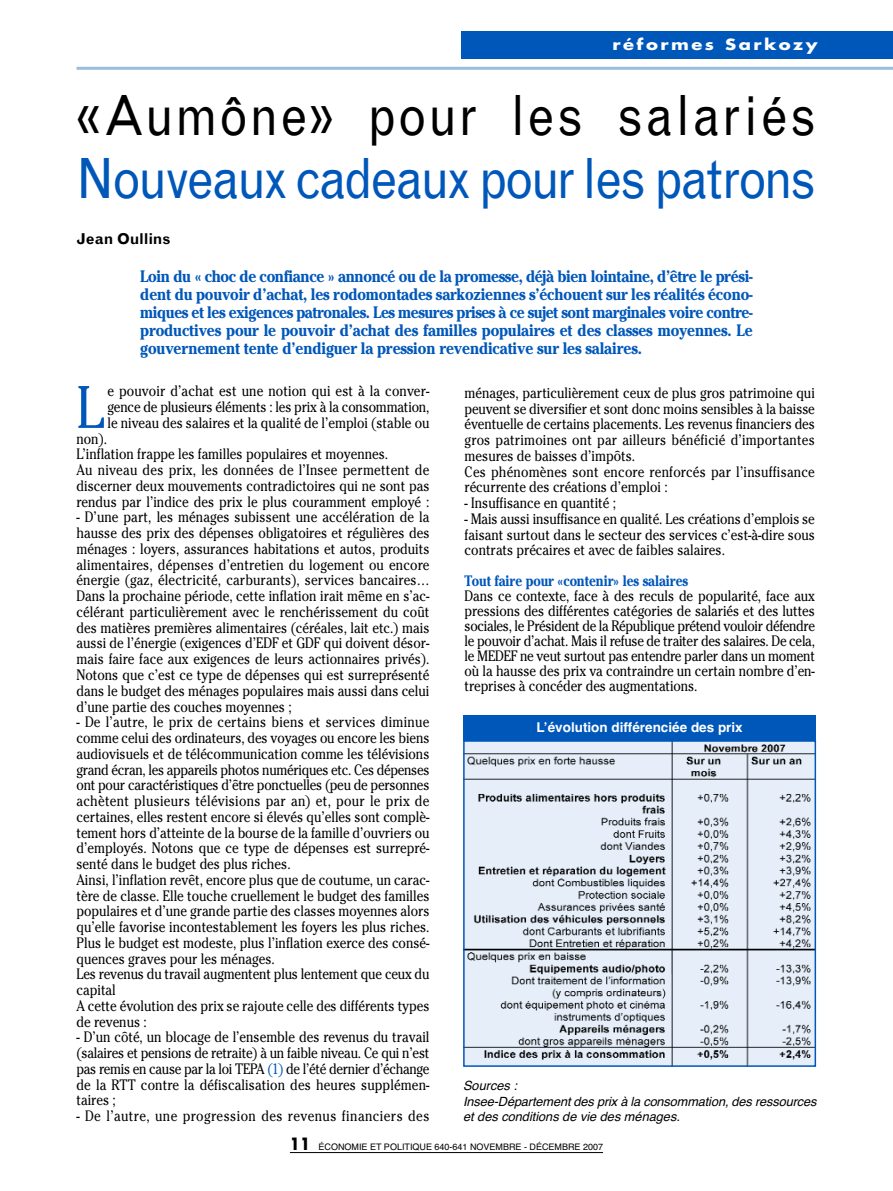
<style>
.page{position:relative;width:893px;height:1191px;background:#fff}
.page>*{position:absolute;margin:0;border:0;box-sizing:border-box;transform-origin:0 0}
.t1{font:59.55px "Cheltenham Std";color:#0057ba;scale:.85 1}
.t2{font:55.5px "Grotesque MT Std";letter-spacing:-.05em;color:#0057ba;scale:.9 1}
.t3{font:55.5px "Grotesque MT Std";letter-spacing:.05em;color:#000;scale:.9 1}
.t4{font:700 16.5px/18px "Cheltenham Std";letter-spacing:-.01em;color:#0057ba;text-align:justify;scale:.9 1}
.t5{font:15px/15.8px "Cheltenham Std";color:#000;text-align:justify;scale:.85 1}
.t6{font:15px "Cheltenham Std";letter-spacing:.035em;color:#000;scale:.85 1}
.t7{font:700 15px "Cheltenham Std";letter-spacing:-.005em;color:#0057ba;scale:.85 1}
.t8{font:700 15px "Futura Std";letter-spacing:.135em;color:#fff;scale:1.2 1}
.t9{font:700 15px "Grotesque MT Std";letter-spacing:-.015em;color:#000}
.t10{font:700 13.5px "Helvetica";color:#fff}
.t11{font:italic 12.75px/15.3px "Helvetica";color:#000}
.t12{font:9px "Helvetica";color:#000}
.s1{color:#0057ba}
.s2{font-family:"Futura Std";font-weight:700;font-size:16.5px}
</style>
<div class="page">
<hr style="left:290px;top:1152px;width:313px;height:1px;background:#000">
<hr style="left:77px;top:67px;width:816px;height:3px;background:#99bce3">
<div style="left:461px;top:31px;width:432px;height:27px;background:#0057ba"></div>
<img style="left:466px;top:743px;width:347px;height:320px">
<div style="left:463px;top:740px;width:353px;height:326px;border:2px solid #0057ba"></div>
<div style="left:463px;top:715px;width:353px;height:26px;background:#0057ba"></div>
<p class="t8" style="left:612px;top:38px;width:172px">réformes Sarkozy</p>
<h2 class="t3" style="left:77px;top:95px;width:824px">«Aumône» pour les salariés</h2>
<h2 class="t2" style="left:77px;top:158px;width:824px">Nouveaux cadeaux pour les patrons</h2>
<p class="t9" style="left:77px;top:233px;width:95px">Jean Oullins</p>
<p class="t4" style="left:140px;top:268px;width:682px">Loin du « choc de confiance » annoncé ou de la promesse, déjà bien lointaine, d’être le prési&shy;dent du pouvoir d’achat, les rodomontades sarkoziennes s’échouent sur les réalités écono&shy;miques et les exigences patronales. Les mesures prises à ce sujet sont marginales voire contre&shy;productives pour le pouvoir d’achat des familles populaires et des classes moyennes. Le gouvernement tente d’endiguer la pression revendicative sur les salaires.</p>
<h1 class="t1" style="left:77px;top:386px;width:35px">L</h1>
<p class="t5" style="left:107px;top:385px;width:380px">e pouvoir d’achat est une notion qui est à la conver&shy;gence de plusieurs éléments : les prix à la consommation, le niveau des salaires et la qualité de l’emploi (stable ou</p>
<p class="t5" style="left:77px;top:432px;width:417px;text-align:left">non).<br>L’inflation frappe les familles populaires et moyennes.<br>Au niveau des prix, les données de l’Insee permettent de discerner deux mouvements contradictoires qui ne sont pas rendus par l’indice des prix le plus couramment employé :</p>
<p class="t5" style="left:77px;top:511px;width:417px">- D’une part, les ménages subissent une accélération de la hausse des prix des dépenses obligatoires et régulières des ménages : loyers, assurances habitations et autos, produits alimentaires, dépenses d’entretien du logement ou encore énergie (gaz, électricité, carburants), services bancaires… Dans la prochaine période, cette inflation irait même en s’ac&shy;célérant particulièrement avec le renchérissement du coût des matières premières alimentaires (céréales, lait etc.) mais aussi de l’énergie (exigences d’EDF et GDF qui doivent désor&shy;mais faire face aux exigences de leurs actionnaires privés).<br>Notons que c’est ce type de dépenses qui est surreprésenté dans le budget des ménages populaires mais aussi dans celui d’une partie des couches moyennes ;</p>
<p class="t5" style="left:77px;top:715px;width:417px;text-align:left">- De l’autre, le prix de certains biens et services diminue comme celui des ordinateurs, des voyages ou encore les biens audiovisuels et de télécommunication comme les télévisions grand écran, les appareils photos numériques etc. Ces dépenses ont pour caractéristiques d’être ponctuelles (peu de personnes achètent plusieurs télévisions par an) et, pour le prix de certaines, elles restent encore si élevés qu’elles sont complè&shy;tement hors d’atteinte de la bourse de la famille d’ouvriers ou d’employés. Notons que ce type de dépenses est surrepré&shy;senté dans le budget des plus riches.<br>Ainsi, l’inflation revêt, encore plus que de coutume, un carac&shy;tère de classe. Elle touche cruellement le budget des familles populaires et d’une grande partie des classes moyennes alors qu’elle favorise incontestablement les foyers les plus riches.<br>Plus le budget est modeste, plus l’inflation exerce des consé&shy;quences graves pour les ménages.<br>Les revenus du travail augmentent plus lentement que ceux du capital<br>A cette évolution des prix se rajoute celle des différents types de revenus :</p>
<p class="t5" style="left:77px;top:1030px;width:417px">- D’un côté, un blocage de l’ensemble des revenus du travail (salaires et pensions de retraite) à un faible niveau. Ce qui n’est pas remis en cause par la loi TEPA <span class="s1">(1)</span> de l’été dernier d’échange de la RTT contre la défiscalisation des heures supplémen&shy;taires ;</p>
<p class="t6" style="left:77px;top:1110px;width:417px">- De l’autre, une progression des revenus financiers des</p>
<p class="t5" style="left:465px;top:386px;width:414px;text-align:left">ménages, particulièrement ceux de plus gros patrimoine qui peuvent se diversifier et sont donc moins sensibles à la baisse éventuelle de certains placements. Les revenus financiers des gros patrimoines ont par ailleurs bénéficié d’importantes mesures de baisses d’impôts.<br>Ces phénomènes sont encore renforcés par l’insuffisance récurrente des créations d’emploi :</p>
<p class="t5" style="left:465px;top:496px;width:180px">- Insuffisance en quantité ;</p>
<p class="t5" style="left:465px;top:512px;width:414px">- Mais aussi insuffisance en qualité. Les créations d’emplois se faisant surtout dans le secteur des services c’est-à-dire sous contrats précaires et avec de faibles salaires.</p>
<p class="t7" style="left:465px;top:575px;width:264px">Tout faire pour «contenir» les salaires</p>
<p class="t5" style="left:465px;top:590px;width:414px;line-height:15px">Dans ce contexte, face à des reculs de popularité, face aux pressions des différentes catégories de salariés et des luttes sociales, le Président de la République prétend vouloir défendre le pouvoir d’achat. Mais il refuse de traiter des salaires. De cela, le MEDEF ne veut surtout pas entendre parler dans un moment où la hausse des prix va contraindre un certain nombre d’en&shy;treprises à concéder des augmentations.</p>
<p class="t10" style="left:536px;top:722px;width:208px">L’évolution différenciée des prix</p>
<p class="t11" style="left:463px;top:1079px;width:357px">Sources :<br>Insee-Départementdes prix à la consommation,des ressources et des conditions de vie des ménages.</p>
<p class="t12" style="left:290px;top:1143px;width:315px"><span class="s2">11</span> ÉCONOMIE ET POLITIQUE 640-641 NOVEMBRE - DÉCEMBRE 2007</p>
</div>
